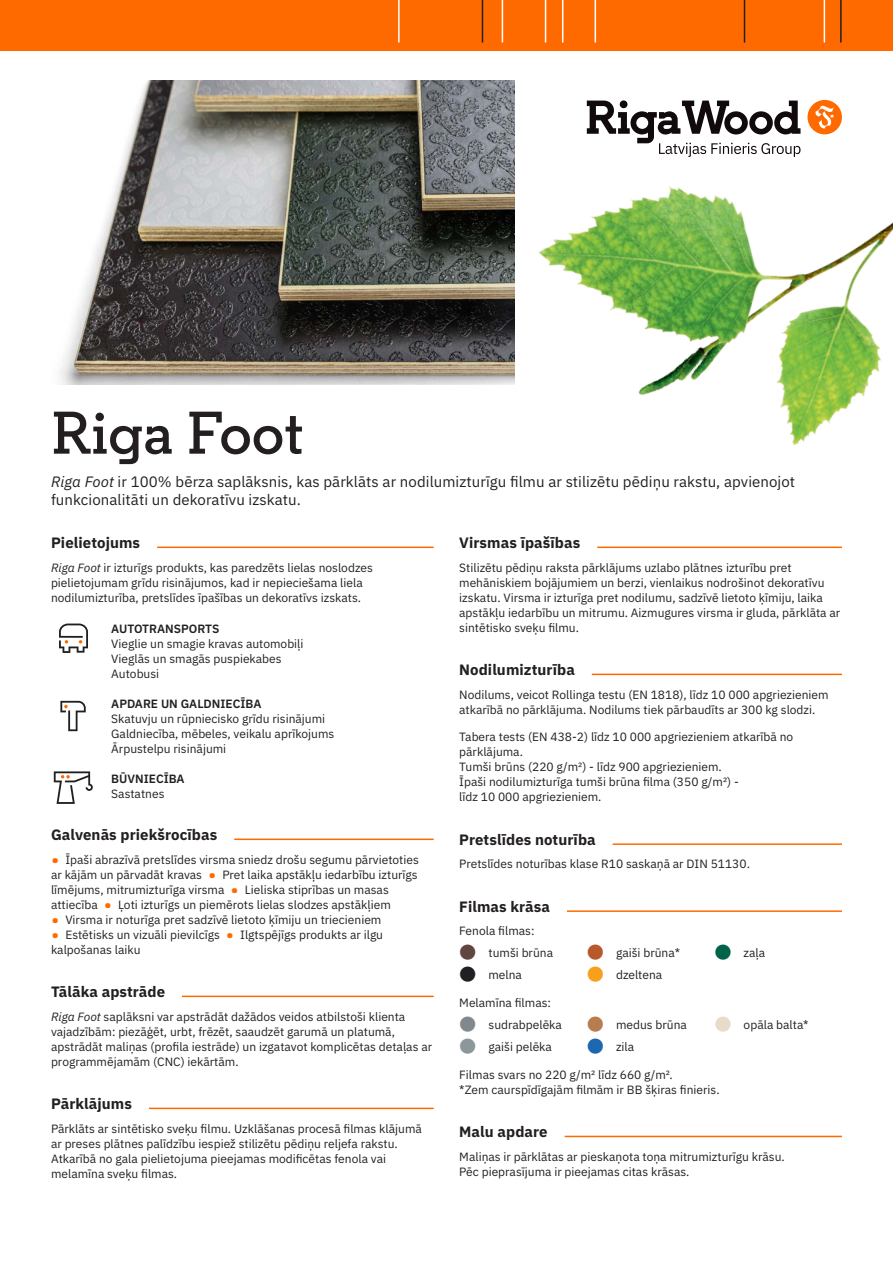
<style>
.page{position:relative;width:893px;height:1263px;background:#fff}
.page>*{position:absolute;margin:0;border:0;box-sizing:border-box;transform-origin:0 0}
.Nosaukums{font:600 60px "Regular Slab";letter-spacing:.005em;color:#231f20}
.ievadteksts{font:15px/18px "IBM Plex Sans";letter-spacing:.005em;color:#231f20}
.Sadaļa{font:700 15px "IBM Plex Sans";letter-spacing:.005em;color:#231f20}
.pamatteksts__6{font:12px/15px "IBM Plex Sans";color:#231f20}
.pamatteksts__3{font:12px/15px "IBM Plex Sans";color:#231f20}
.tabula{font:12px "IBM Plex Sans";color:#231f20}
.Virsraksts_tabulā{font:600 12px "IBM Plex Sans";color:#231f20}
.s1{font-style:italic}
.s2{font-size:21px;color:#ff6a00}
</style>
<div class="page">
<div style="left:0;top:0;width:893px;height:51px;background:#ff6a00"></div>
<hr style="left:398px;top:0;width:2px;height:43px;background:#fff">
<img style="left:475px;top:0;width:418px;height:549px">
<hr style="left:51px;top:547px;width:383px;height:1px;background:#ff6a00">
<div style="left:51px;top:544px;width:106px;height:7px;background:#fff"></div>
<hr style="left:51px;top:838px;width:383px;height:2px;background:#ff6a00">
<div style="left:51px;top:836px;width:183px;height:7px;background:#fff"></div>
<hr style="left:51px;top:995px;width:383px;height:2px;background:#ff6a00">
<div style="left:51px;top:993px;width:131px;height:7px;background:#fff"></div>
<hr style="left:51px;top:1108px;width:383px;height:1px;background:#ff6a00">
<div style="left:51px;top:1105px;width:98px;height:7px;background:#fff"></div>
<hr style="left:459px;top:547px;width:383px;height:1px;background:#ff6a00">
<div style="left:459px;top:544px;width:138px;height:7px;background:#fff"></div>
<hr style="left:459px;top:674px;width:383px;height:1px;background:#ff6a00">
<div style="left:459px;top:671px;width:133px;height:7px;background:#fff"></div>
<hr style="left:459px;top:843px;width:383px;height:2px;background:#ff6a00">
<div style="left:459px;top:841px;width:154px;height:7px;background:#fff"></div>
<hr style="left:459px;top:910px;width:383px;height:2px;background:#ff6a00">
<div style="left:459px;top:908px;width:108px;height:7px;background:#fff"></div>
<hr style="left:459px;top:1136px;width:383px;height:1px;background:#ff6a00">
<div style="left:459px;top:1133px;width:106px;height:7px;background:#fff"></div>
<svg style="left:59px;top:623px;width:29px;height:30px"></svg>
<svg style="left:60px;top:701px;width:26px;height:30px"></svg>
<svg style="left:54px;top:771px;width:39px;height:33px"></svg>
<img style="left:60px;top:81px;width:454px;height:303px">
<p class="Nosaukums" style="left:51px;top:396px;width:254px">Riga Foot</p>
<p class="ievadteksts" style="left:51px;top:471px;width:746px"><span class="s1">Riga Foot</span> ir 100% bērza saplāksnis, kas pārklāts ar nodilumizturīgu filmu ar stilizētu pēdiņu rakstu, apvienojot funkcionalitāti un dekoratīvu izskatu.</p>
<p class="Sadaļa" style="left:51px;top:531px;width:91px">Pielietojums</p>
<p class="pamatteksts__3" style="left:51px;top:559px;width:323px"><span class="s1">Riga Foot</span> ir izturīgs produkts, kas paredzēts lielas noslodzes pielietojumam grīdu risinājumos, kad ir nepieciešama liela nodilumizturība, pretslīdes īpašības un dekoratīvs izskats.</p>
<p class="Virsraksts_tabulā" style="left:111px;top:619px;width:110px">AUTOTRANSPORTS</p>
<p class="tabula" style="left:111px;top:634px;width:194px">Vieglie un smagie kravas automobiļi</p>
<p class="tabula" style="left:111px;top:649px;width:172px">Vieglās un smagās puspiekabes</p>
<p class="tabula" style="left:111px;top:664px;width:50px">Autobusi</p>
<p class="Virsraksts_tabulā" style="left:111px;top:694px;width:152px">APDARE UN GALDNIECĪBA</p>
<p class="tabula" style="left:111px;top:709px;width:215px">Skatuvju un rūpniecisko grīdu risinājumi</p>
<p class="tabula" style="left:111px;top:724px;width:225px">Galdniecība, mēbeles, veikalu aprīkojums</p>
<p class="tabula" style="left:111px;top:739px;width:117px">Ārpustelpu risinājumi</p>
<p class="Virsraksts_tabulā" style="left:111px;top:769px;width:75px">BŪVNIECĪBA</p>
<p class="tabula" style="left:111px;top:784px;width:55px">Sastatnes</p>
<p class="Sadaļa" style="left:51px;top:823px;width:168px">Galvenās priekšrocības</p>
<p class="pamatteksts__6" style="left:51px;top:851px;width:369px"><span class="s2">•</span> Īpaši abrazīvā pretslīdes virsma sniedz drošu segumu pārvietoties ar kājām un pārvadāt kravas <span class="s2">•</span> Pret laika apstākļu iedarbību izturīgs līmējums, mitrumizturīga virsma <span class="s2">•</span> Lieliska stiprības un masas attiecība <span class="s2">•</span> Ļoti izturīgs un piemērots lielas slodzes apstākļiem</p>
<p class="pamatteksts__6" style="left:51px;top:911px;width:332px"><span class="s2">•</span> Virsma ir noturīga pret sadzīvē lietoto ķīmiju un triecieniem</p>
<p class="pamatteksts__6" style="left:51px;top:926px;width:334px"><span class="s2">•</span> Estētisks un vizuāli pievilcīgs <span class="s2">•</span> Ilgtspējīgs produkts ar ilgu kalpošanas laiku</p>
<p class="Sadaļa" style="left:51px;top:980px;width:116px">Tālāka apstrāde</p>
<p class="pamatteksts__6" style="left:51px;top:1008px;width:383px"><span class="s1">Riga Foot</span> saplāksni var apstrādāt dažādos veidos atbilstoši klienta vajadzībām: piezāģēt, urbt, frēzēt, saaudzēt garumā un platumā, apstrādāt maliņas (profila iestrāde) un izgatavot komplicētas detaļas ar programmējamām (CNC) iekārtām.</p>
<p class="Sadaļa" style="left:51px;top:1092px;width:82px">Pārklājums</p>
<p class="pamatteksts__6" style="left:51px;top:1120px;width:372px">Pārklāts ar sintētisko sveķu filmu. Uzklāšanas procesā filmas klājumā ar preses plātnes palīdzību iespiež stilizētu pēdiņu reljefa rakstu.<br>Atkarībā no gala pielietojuma pieejamas modificētas fenola vai melamīna sveķu filmas.</p>
<p class="Sadaļa" style="left:459px;top:531px;width:123px">Virsmas īpašības</p>
<p class="pamatteksts__6" style="left:459px;top:559px;width:383px">Stilizētu pēdiņu raksta pārklājums uzlabo plātnes izturību pret mehāniskiem bojājumiem un berzi, vienlaikus nodrošinot dekoratīvu izskatu. Virsma ir izturīga pret nodilumu, sadzīvē lietoto ķīmiju, laika apstākļu iedarbību un mitrumu. Aizmugures virsma ir gluda, pārklāta ar sintētisko sveķu filmu.</p>
<p class="Sadaļa" style="left:459px;top:658px;width:117px">Nodilumizturība</p>
<p class="pamatteksts__3" style="left:459px;top:686px;width:371px">Nodilums, veicot Rollinga testu (EN 1818), līdz 10 000 apgriezieniem atkarībā no pārklājuma. Nodilums tiek pārbaudīts ar 300 kg slodzi.</p>
<p class="pamatteksts__6" style="left:459px;top:729px;width:335px">Tabera tests (EN 438-2) līdz 10 000 apgriezieniem atkarībā no pārklājuma.</p>
<p class="pamatteksts__6" style="left:459px;top:759px;width:264px">Tumši brūns (220 g/m²) - līdz 900 apgriezieniem.</p>
<p class="pamatteksts__6" style="left:459px;top:774px;width:281px">Īpaši nodilumizturīga tumši brūna filma (350 g/m²) - līdz 10 000 apgriezieniem.</p>
<p class="Sadaļa" style="left:459px;top:828px;width:138px">Pretslīdes noturība</p>
<p class="pamatteksts__6" style="left:459px;top:856px;width:292px">Pretslīdes noturības klase R10 saskaņā ar DIN 51130.</p>
<p class="Sadaļa" style="left:459px;top:895px;width:92px">Filmas krāsa</p>
<p class="pamatteksts__6" style="left:459px;top:923px;width:77px">Fenola filmas:</p>
<p class="pamatteksts__3" style="left:488px;top:944px;width:66px">tumši brūna</p>
<p class="pamatteksts__3" style="left:616px;top:944px;width:66px">gaiši brūna*</p>
<p class="pamatteksts__3" style="left:744px;top:944px;width:23px">zaļa</p>
<p class="pamatteksts__3" style="left:488px;top:966px;width:35px">melna</p>
<p class="pamatteksts__3" style="left:616px;top:966px;width:48px">dzeltena</p>
<p class="pamatteksts__6" style="left:459px;top:994px;width:93px">Melamīna filmas:</p>
<p class="pamatteksts__3" style="left:488px;top:1016px;width:75px">sudrabpelēka</p>
<p class="pamatteksts__3" style="left:616px;top:1016px;width:72px">medus brūna</p>
<p class="pamatteksts__3" style="left:744px;top:1016px;width:67px">opāla balta*</p>
<p class="pamatteksts__3" style="left:488px;top:1038px;width:65px">gaiši pelēka</p>
<p class="pamatteksts__3" style="left:616px;top:1038px;width:20px">zila</p>
<p class="pamatteksts__6" style="left:459px;top:1066px;width:215px">Filmas svars no 220 g/m² līdz 660 g/m².</p>
<p class="pamatteksts__6" style="left:459px;top:1081px;width:262px">*Zem caurspīdīgajām filmām ir BB šķiras finieris.</p>
<p class="Sadaļa" style="left:459px;top:1120px;width:90px">Malu apdare</p>
<p class="pamatteksts__6" style="left:459px;top:1148px;width:327px">Maliņas ir pārklātas ar pieskaņota toņa mitrumizturīgu krāsu.<br>Pēc pieprasījuma ir pieejamas citas krāsas.</p>
</div>
